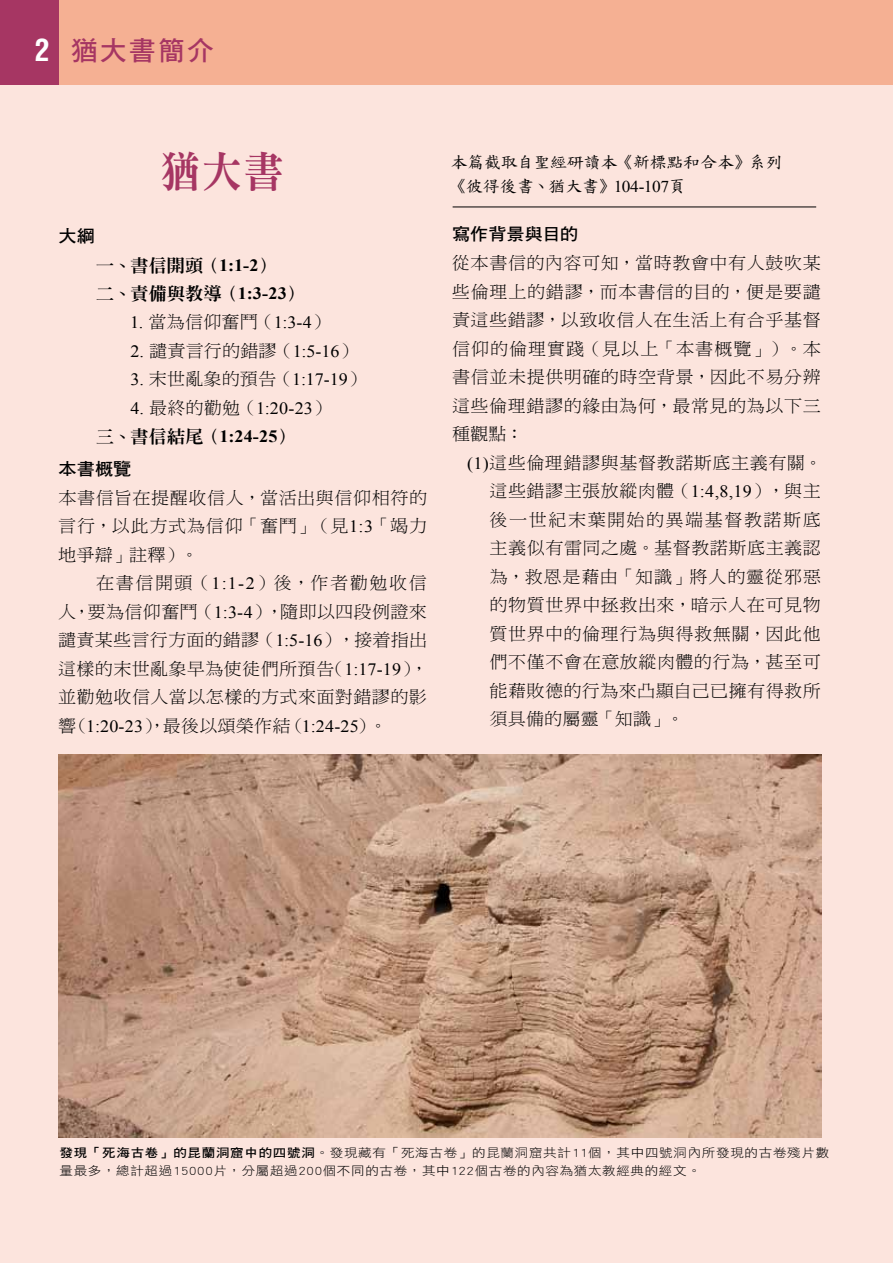
<style>
.page{position:relative;width:893px;height:1263px;background:#fce4dd}
.page>*{position:absolute;margin:0;border:0;box-sizing:border-box;transform-origin:0 0}
.t1{font:43.2px "DF Ming Std W9";color:#a63663;scale:.92 1}
.t2{font:27px "DF Hei Std W7";letter-spacing:.075em;color:#a63663}
.t3{font:17.25px/28.5px "DF Ming Std W3";letter-spacing:.02em;color:#000;text-align:justify;scale:1.05 1}
.t4{font:800 17.25px/28.5px "AR Ming B5";letter-spacing:.01em;color:#000;scale:1.05 1}
.t5{font:17.25px "Times New Roman";color:#000;scale:1.05 1}
.t6{font:17.25px "DF Hei Std W7";letter-spacing:.005em;color:#000;scale:1.05 1}
.t7{font:16.5px/24px "DF Biao Kai Shu Std W5";letter-spacing:-.035em;color:#000;scale:1.05 1}
.t8{font:12.15px/18px "DF Hei Std W3";letter-spacing:.05em;color:#000;scale:1.11 1}
.s1{font-family:"Helvetica";font-weight:700;font-stretch:condensed;font-size:30px;color:#fff}
.s2{font-family:"Times New Roman";font-weight:700}
.s3{font-family:"Times New Roman"}
.s4{font-family:"DF Ming Std W3"}
.s5{font-family:"DF Hei Std W7"}
</style>
<div class="page">
<div style="left:0;top:0;width:893px;height:85px;background:#f5b093"></div>
<div style="left:0;top:0;width:59px;height:85px;background:#a63663"></div>
<hr style="left:453px;top:207px;width:363px;height:1px;background:#000">
<img style="left:58px;top:754px;width:764px;height:383px">
<h2 class="t2" style="left:35px;top:36px;width:181px"><span class="s1">2</span> 猶大書簡介</h2>
<p class="t6" style="left:58px;top:227px;width:36px">大綱</p>
<h1 class="t1" style="left:161px;top:148px;width:135px">猶大書</h1>
<p class="t4" style="left:96px;top:251px;width:200px">一、書信開頭（<span class="s2">1:1-2</span>）<br>二、責備與教導（<span class="s2">1:3-23</span>）</p>
<p class="t3" style="left:130px;top:307px;width:191px"><span class="s3">1.</span> 當為信仰奮鬥（<span class="s3">1:3-4</span>）</p>
<p class="t3" style="left:130px;top:336px;width:217px"><span class="s3">2.</span> 譴責言行的錯謬（<span class="s3">1:5-16</span>）</p>
<p class="t5" style="left:130px;top:368px;width:225px">3. <span class="s4">末世亂象的預告（</span>1:17-19<span class="s4">）</span></p>
<p class="t5" style="left:131px;top:396px;width:192px">4. <span class="s4">最終的勸勉（</span>1:20-23<span class="s4">）</span></p>
<p class="t4" style="left:96px;top:422px;width:191px">三、書信結尾（<span class="s2">1:24-25</span>）</p>
<p class="t6" style="left:59px;top:459px;width:71px">本書概覽</p>
<p class="t3" style="left:58px;top:483px;width:353px">本書信旨在提醒收信人，當活出與信仰相符的言行，以此方式為信仰「奮鬥」（見<span class="s3">1:3</span>「竭力地爭辯」註釋）。</p>
<p class="t3" style="left:58px;top:569px;width:354px;text-indent:38px">在書信開頭（<span class="s3">1:1-2</span>）後，作者勸勉收信人，要為信仰奮鬥（<span class="s3">1:3-4</span>），隨即以四段例證來譴責某些言行方面的錯謬（<span class="s3">1:5-16</span>），接着指出這樣的末世亂象早為使徒們所預告（<span class="s3">1:17-19</span>），並勸勉收信人當以怎樣的方式來面對錯謬的影響（<span class="s3">1:20-23</span>），最後以頌榮作結（<span class="s3">1:24-25</span>）。</p>
<p class="t7" style="left:449px;top:150px;width:319px">本篇截取自聖經研讀本《新標點和合本》系列《彼得後書、猶大書》<span class="s3">104-107</span>頁</p>
<p class="t6" style="left:452px;top:225px;width:122px">寫作背景與目的</p>
<p class="t3" style="left:452px;top:248px;width:353px">從本書信的內容可知，當時教會中有人鼓吹某些倫理上的錯謬，而本書信的目的，便是要譴責這些錯謬，以致收信人在生活上有合乎基督信仰的倫理實踐（見以上「本書概覽」）。本書信並未提供明確的時空背景，因此不易分辨這些倫理錯謬的緣由為何，最常見的為以下三種觀點：</p>
<p class="t3" style="left:489px;top:448px;width:318px;text-indent:-22px"><span class="s3">(1)</span>這些倫理錯謬與基督教諾斯底主義有關。這些錯謬主張放縱肉體（<span class="s3">1:4,8,19</span>），與主後一世紀末葉開始的異端基督教諾斯底主義似有雷同之處。基督教諾斯底主義認為，救恩是藉由「知識」將人的靈從邪惡的物質世界中拯救出來，暗示人在可見物質世界中的倫理行為與得救無關，因此他們不僅不會在意放縱肉體的行為，甚至可能藉敗德的行為來凸顯自己已擁有得救所須具備的屬靈「知識」。</p>
<p class="t8" style="left:60px;top:1143px;width:695px"><span class="s5">發現「死海古卷」的昆蘭洞窟中的四號洞</span>。發現藏有「死海古卷」的昆蘭洞窟共計11個，其中四號洞內所發現的古卷殘片數量最多，總計超過15000片，分屬超過200個不同的古卷，其中122個古卷的內容為猶太教經典的經文。</p>
</div>
